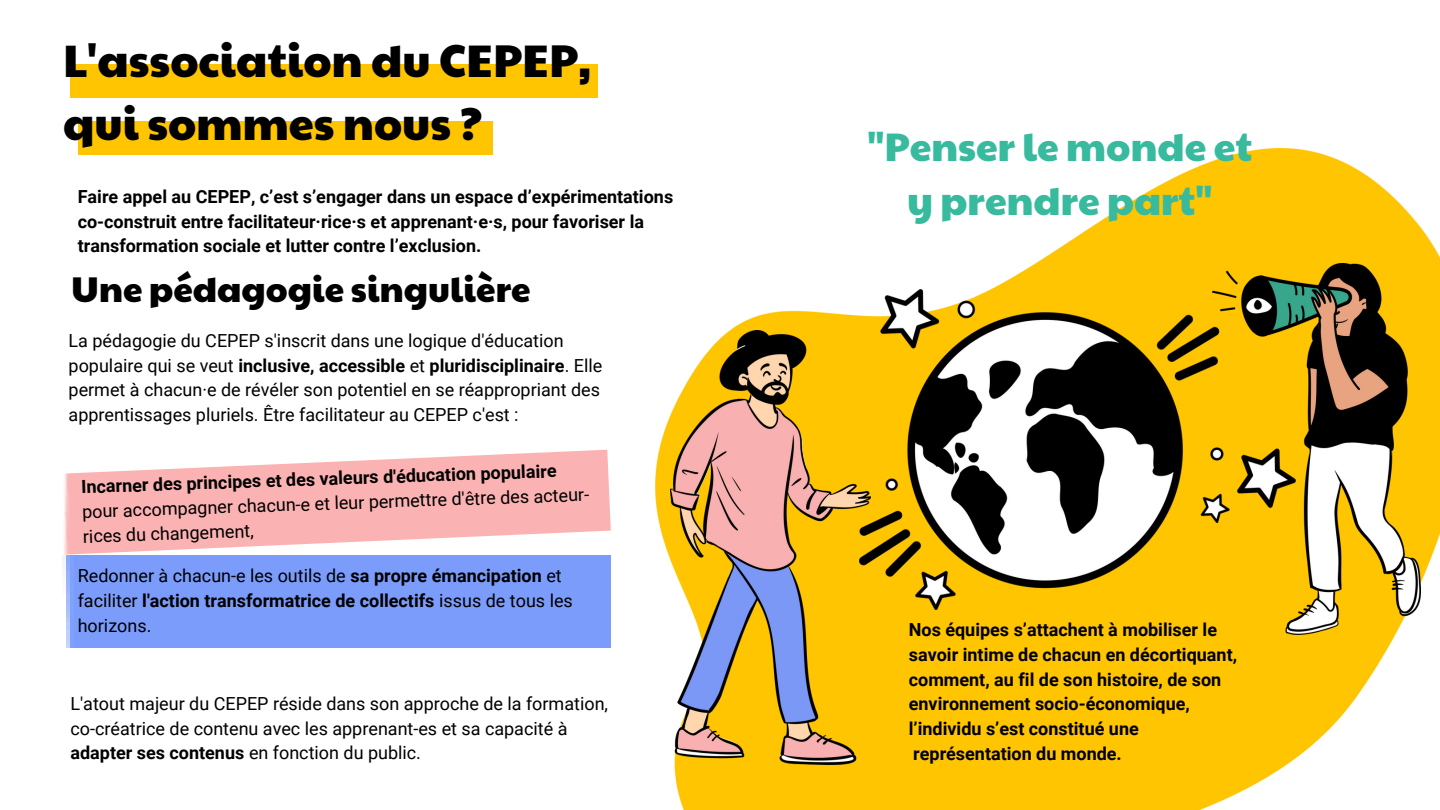
<style>
.page{position:relative;width:1440px;height:810px;background:#fff}
.page>*{position:absolute;margin:0;border:0;box-sizing:border-box;transform-origin:0 0}
.t1{font:45px/63px "Paytone One";color:#000}
.t2{font:39px/54px "Paytone One";color:#38ba9f;text-align:center}
.t3{font:35px "Paytone One";color:#000}
.t4{font:18px/24.8px "Roboto";color:#000}
.t5{font:700 18px/24.8px "Roboto";color:#000}
.s1{font-weight:700}
</style>
<div class="page">
<img style="left:64px;top:450px;width:547px;height:105px">
<img style="left:655px;top:148px;width:785px;height:662px">
<img style="left:671px;top:331px;width:199px;height:434px">
<img style="left:1212px;top:264px;width:208px;height:370px">
<img style="left:860px;top:290px;width:435px;height:319px">
<div style="left:71px;top:64px;width:527px;height:34px;background:#ffc501"></div>
<div style="left:78px;top:121px;width:414px;height:34px;background:#ffc501"></div>
<h1 class="t1" style="left:63px;top:27px;width:530px">L'association du CEPEP, qui sommes nous ?</h1>
<p class="t5" style="left:78px;top:184px;width:597px">Faire appel au CEPEP, c’est s’engager dans un espace d’expérimentations co-construit entre facilitateur·rice·s et apprenant·e·s, pour favoriser la transformation sociale et lutter contre l’exclusion.</p>
<h3 class="t3" style="left:71px;top:263px;width:461px">Une pédagogie singulière</h3>
<p class="t4" style="left:69px;top:328px;width:535px">La pédagogie du CEPEP s'inscrit dans une logique d'éducation populaire qui se veut <span class="s1">inclusive, accessible</span> et <span class="s1">pluridisciplinaire</span>. Elle permet à chacun·e de révéler son potentiel en se réappropriant des apprentissages pluriels. Être facilitateur au CEPEP c'est :</p>
<p class="t5" style="left:81px;top:475px;width:477px;rotate:-2deg">Incarner des principes et des valeurs d'éducation populaire</p>
<p class="t4" style="left:82px;top:500px;width:512px;rotate:-2deg">pour accompagner chacun-e et leur permettre d'être des acteur&shy;rices du changement,</p>
<p class="t4" style="left:78px;top:564px;width:497px">Redonner à chacun-e les outils de <span class="s1">sa propre émancipation</span> et faciliter <span class="s1">l'action transformatrice de collectifs</span> issus de tous les horizons.</p>
<p class="t4" style="left:71px;top:691px;width:539px">L'atout majeur du CEPEP réside dans son approche de la formation, co-créatrice de contenu avec les apprenant-es et sa capacité à <span class="s1">adapter ses contenus</span> en fonction du public.</p>
<h2 class="t2" style="left:867px;top:117px;width:386px">"Penser le monde et y prendre part"</h2>
<p class="t5" style="left:909px;top:618px;width:330px">Nos équipes s’attachent à mobiliser le savoir intime de chacun en décortiquant, comment, au fil de son histoire, de son environnement socio-économique, l’individu s’est constitué une représentation du monde.</p>
</div>
